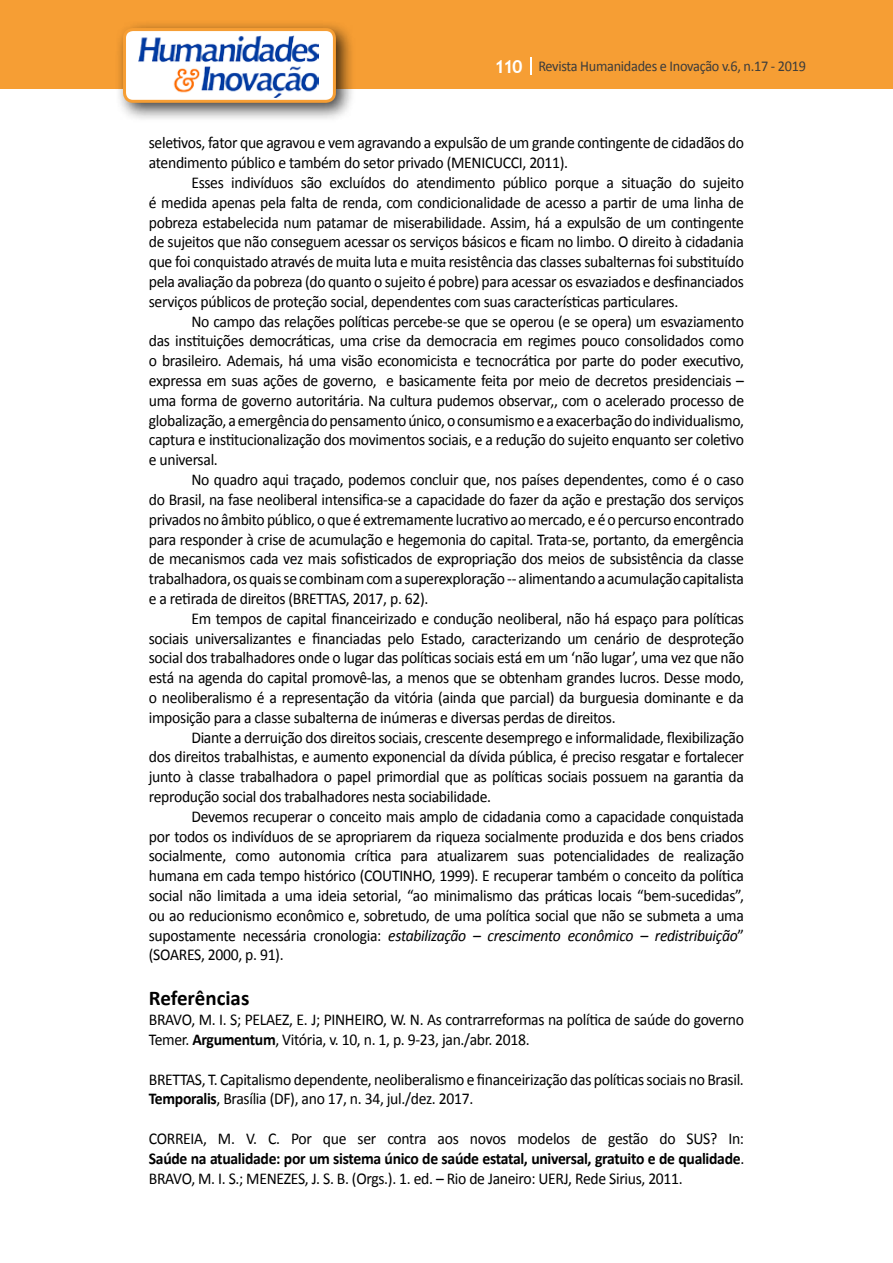
<style>
.page{position:relative;width:893px;height:1263px;background:#fff}
.page>*{position:absolute;margin:0;border:0;box-sizing:border-box;transform-origin:0 0}
.t1{font:700 21px "Calibri";color:#000}
.t2{font:16.5px/19.8px "Calibri";letter-spacing:-.02em;color:#000;text-align:justify;scale:.95 1}
.t3{font:15px "Calibri";letter-spacing:-.02em;color:#3c3c3b;scale:.95 1}
.s1{font-family:"Trebuchet MS";font-weight:700;font-size:18px;color:#fff}
.s2{font-style:italic}
.s3{font-weight:700}
</style>
<div class="page">
<div style="left:0;top:0;width:893px;height:88px;background:#f69e34"></div>
<svg style="left:530px;top:57px;width:2px;height:18px"></svg>
<div style="left:115px;top:20px;width:241px;height:103px;background:#000;opacity:.75"></div>
<div style="left:125px;top:30px;width:209px;height:71px;background:#fff;border-radius:9px"></div>
<img style="left:138px;top:35px;width:181px;height:62px">
<div style="left:123px;top:28px;width:213px;height:75px;border:3px solid #f69e34;border-radius:9px"></div>
<p class="t3" style="left:495px;top:57px;width:329px"><span class="s1">110</span> Revista Humanidades e Inovação v.6, n.17 - 2019</p>
<p class="t2" style="left:149px;top:133px;width:628px">seletivos, fator que agravou e vem agravando a expulsão de um grande contingente de cidadãos do atendimento público e também do setor privado (MENICUCCI, 2011).</p>
<p class="t2" style="left:149px;top:173px;width:628px;text-indent:43px">Esses indivíduos são excluídos do atendimento público porque a situação do sujeito é medida apenas pela falta de renda, com condicionalidade de acesso a partir de uma linha de pobreza estabelecida num patamar de miserabilidade. Assim, há a expulsão de um contingente de sujeitos que não conseguem acessar os serviços básicos e ficam no limbo. O direito à cidadania que foi conquistado através de muita luta e muita resistência das classes subalternas foi substituído pela avaliação da pobreza (do quanto o sujeito é pobre) para acessar os esvaziados e desfinanciados serviços públicos de proteção social, dependentes com suas características particulares.</p>
<p class="t2" style="left:149px;top:311px;width:628px;text-indent:43px">No campo das relações políticas percebe-se que se operou (e se opera) um esvaziamento das instituições democráticas, uma crise da democracia em regimes pouco consolidados como o brasileiro. Ademais, há uma visão economicista e tecnocrática por parte do poder executivo, expressa em suas ações de governo, e basicamente feita por meio de decretos presidenciais – uma forma de governo autoritária. Na cultura pudemos observar,, com o acelerado processo de globalização, a emergência do pensamento único, o consumismo e a exacerbação do individualismo, captura e institucionalização dos movimentos sociais, e a redução do sujeito enquanto ser coletivo e universal.</p>
<p class="t2" style="left:149px;top:470px;width:628px;text-indent:43px">No quadro aqui traçado, podemos concluir que, nos países dependentes, como é o caso do Brasil, na fase neoliberal intensifica-se a capacidade do fazer da ação e prestação dos serviços privados no âmbito público, o que é extremamente lucrativo ao mercado, e é o percurso encontrado para responder à crise de acumulação e hegemonia do capital. Trata-se, portanto, da emergência de mecanismos cada vez mais sofisticados de expropriação dos meios de subsistência da classe trabalhadora, os quais se combinam com a superexploração -- alimentando a acumulação capitalista e a retirada de direitos (BRETTAS, 2017, p. 62).</p>
<p class="t2" style="left:149px;top:608px;width:628px;text-indent:43px">Em tempos de capital financeirizado e condução neoliberal, não há espaço para políticas sociais universalizantes e financiadas pelo Estado, caracterizando um cenário de desproteção social dos trabalhadores onde o lugar das políticas sociais está em um ‘não lugar’, uma vez que não está na agenda do capital promovê-las, a menos que se obtenham grandes lucros. Desse modo, o neoliberalismo é a representação da vitória (ainda que parcial) da burguesia dominante e da imposição para a classe subalterna de inúmeras e diversas perdas de direitos.</p>
<p class="t2" style="left:149px;top:727px;width:628px;text-indent:43px">Diante a derruição dos direitos sociais, crescente desemprego e informalidade, flexibilização dos direitos trabalhistas, e aumento exponencial da dívida pública, é preciso resgatar e fortalecer junto à classe trabalhadora o papel primordial que as políticas sociais possuem na garantia da reprodução social dos trabalhadores nesta sociabilidade.</p>
<p class="t2" style="left:149px;top:806px;width:628px;text-indent:43px">Devemos recuperar o conceito mais amplo de cidadania como a capacidade conquistada por todos os indivíduos de se apropriarem da riqueza socialmente produzida e dos bens criados socialmente, como autonomia crítica para atualizarem suas potencialidades de realização humana em cada tempo histórico (COUTINHO, 1999). E recuperar também o conceito da política social não limitada a uma ideia setorial, “ao minimalismo das práticas locais “bem-sucedidas”, ou ao reducionismo econômico e, sobretudo, de uma política social que não se submeta a uma supostamente necessária cronologia: <span class="s2">estabilização – crescimento econômico – redistribuição</span>” (SOARES, 2000, p. 91).</p>
<p class="t1" style="left:149px;top:983px;width:102px">Referências</p>
<p class="t2" style="left:149px;top:1010px;width:628px">BRAVO, M. I. S; PELAEZ, E. J; PINHEIRO, W. N. As contrarreformas na política de saúde do governo<br>Temer. <span class="s3">Argumentum</span>, Vitória, v. 10, n. 1, p. 9-23, jan./abr. 2018.</p>
<p class="t2" style="left:149px;top:1069px;width:628px">BRETTAS, T. Capitalismo dependente, neoliberalismo e financeirização das políticas sociais no Brasil.<br><span class="s3">Temporalis</span>, Brasília (DF), ano 17, n. 34, jul./dez. 2017.</p>
<p class="t2" style="left:149px;top:1129px;width:628px">CORREIA, M. V. C. Por que ser contra aos novos modelos de gestão do SUS? In:<br><span class="s3">Saúde na atualidade: por um sistema único de saúde estatal, universal, gratuito e de qualidade</span>.<br>BRAVO, M. I. S.; MENEZES, J. S. B. (Orgs.). 1. ed. – Rio de Janeiro: UERJ, Rede Sirius, 2011.</p>
</div>
